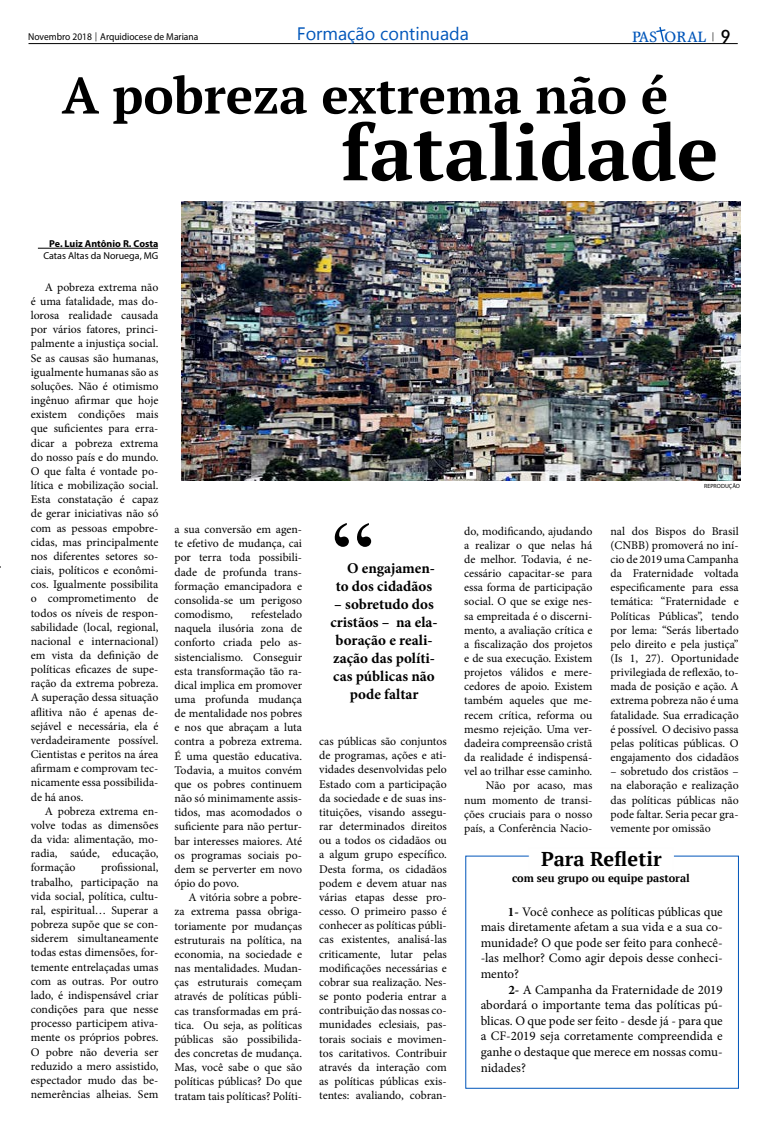
<style>
.page{position:relative;width:766px;height:1134px;background:#fff}
.page>*{position:absolute;margin:0;border:0;box-sizing:border-box;transform-origin:0 0}
.t1{font:95px "Times New Roman";color:#000}
.t2{font:700 78px "PT Serif";color:#000}
.t3{font:700 51px "PT Serif";color:#000}
.t4{font:700 20px "PT Serif";color:#000}
.t5{font:18px "Gadugi";color:#0056ba}
.t6{font:700 15px/18px "Minion Pro";color:#000;text-align:right}
.t7{font:15px "Steward Cond";color:#0056ba;scale:1.25 1}
.t8{font:13px/15.6px "Minion Pro";color:#000;text-align:justify}
.t9{font:11.8px/14.2px "Minion Pro";color:#000;text-align:justify}
.t10{font:700 11px "PT Serif";color:#000}
.t11{font:10px "Myriad Pro";color:#000;scale:.95 1}
.t12{font:10px "Myriad Pro";color:#000}
.t13{font:700 10px "Myriad Pro";color:#000}
.t14{font:6px "Myriad Pro";color:#000}
.s1{font-family:"PT Serif";font-size:11px}
.s2{font-family:"PT Serif";font-size:11px;color:#000}
.s3{font-family:"Geometric 212 BT";font-size:17px;color:#fff}
.s4{font-family:"Geometric 212 BT";font-size:17px;color:#000}
.s5{font-weight:700}
</style>
<div class="page">
<hr style="left:28px;top:43px;width:709px;height:1px;background:#000">
<svg style="left:656px;top:27px;width:9px;height:15px"></svg>
<img style="left:181px;top:202px;width:558px;height:279px">
<div style="left:465px;top:855px;width:273px;height:234px;border:1px solid #0056ba"></div>
<div style="left:528px;top:848px;width:145px;height:25px;background:#fff"></div>
<hr style="left:38px;top:248px;width:120px;height:1px;background:#000">
<p class="t11" style="left:28px;top:31px;width:180px">Novembro 2018 <span class="s1">|</span> Arquidiocese de Mariana</p>
<h3 class="t5" style="left:297px;top:23px;width:174px">Formação continuada</h3>
<p class="t7" style="left:632px;top:27px;width:80px">PAS ORAL <span class="s2">|</span> <span class="s3">3</span><span class="s4">9</span></p>
<h3 class="t3" style="left:62px;top:61px;width:607px">A pobreza extrema não é</h3>
<h2 class="t2" style="left:341px;top:100px;width:379px">fatalidade</h2>
<p class="t13" style="left:49px;top:237px;width:111px">Pe. Luiz Antônio R. Costa</p>
<p class="t12" style="left:43px;top:249px;width:116px">Catas Altas da Noruega, MG</p>
<p class="t9" style="left:31px;top:280px;width:129px;text-indent:14px">A pobreza extrema não é uma fatalidade, mas do&shy;lorosa realidade causada por vários fatores, princi&shy;palmente a injustiça social.<br>Se as causas são humanas, igualmente humanas são as soluções. Não é otimismo ingênuo afirmar que hoje existem condições mais que suficientes para erra&shy;dicar a pobreza extrema do nosso país e do mundo.<br>O que falta é vontade po&shy;lítica e mobilização social.<br>Esta constatação é capaz de gerar iniciativas não só com as pessoas empobre&shy;cidas, mas principalmente nos diferentes setores so&shy;ciais, políticos e econômi&shy;cos. Igualmente possibilita o comprometimento de todos os níveis de respon&shy;sabilidade (local, regional, nacional e internacional) em vista da definição de políticas eficazes de supe&shy;ração da extrema pobreza.<br>A superação dessa situação aflitiva não é apenas de&shy;sejável e necessária, ela é verdadeiramente possível.<br>Cientistas e peritos na área afirmam e comprovam tec&shy;nicamente essa possibilida&shy;de há anos.</p>
<p class="t9" style="left:31px;top:804px;width:129px;text-indent:14px">A pobreza extrema en&shy;volve todas as dimensões da vida: alimentação, mo&shy;radia, saúde, educação, formação</p>
<p class="t9" style="left:31px;top:860px;width:129px;text-indent:70px">profissional, trabalho, participação na vida social, política, cultu&shy;ral, espiritual… Superar a pobreza supõe que se con&shy;siderem simultaneamente todas estas dimensões, for&shy;temente entrelaçadas umas com as outras. Por outro lado, é indispensável criar condições para que nesse processo participem ativa&shy;mente os próprios pobres.<br>O pobre não deveria ser reduzido a mero assistido, espectador mudo das be&shy;nemerências alheias. Sem</p>
<p class="t9" style="left:174px;top:522px;width:129px">a sua conversão em agen&shy;te efetivo de mudança, cai por terra toda possibili&shy;dade de profunda trans&shy;formação emancipadora e consolida-se um perigoso comodismo,</p>
<p class="t9" style="left:174px;top:607px;width:129px;text-indent:77px">refestelado naquela ilusória zona de conforto criada pelo as&shy;sistencialismo. Conseguir esta transformação tão ra&shy;dical implica em promover uma profunda mudança de mentalidade nos pobres e nos que abraçam a luta contra a pobreza extrema.<br>É uma questão educativa.<br>Todavia, a muitos convém que os pobres continuem não só minimamente assis&shy;tidos, mas acomodados o suficiente para não pertur&shy;bar interesses maiores. Até os programas sociais po&shy;dem se perverter em novo ópio do povo.</p>
<p class="t9" style="left:174px;top:890px;width:129px;text-indent:14px">A vitória sobre a pobre&shy;za extrema passa obriga&shy;toriamente por mudanças estruturais na política, na economia, na sociedade e nas mentalidades. Mudan&shy;ças estruturais começam através de políticas públi&shy;cas transformadas em prá&shy;tica. Ou seja, as políticas públicas são possibilida&shy;des concretas de mudança.<br>Mas, você sabe o que são políticas públicas? Do que tratam tais políticas? Políti-</p>
<h1 class="t1" style="left:331px;top:488px;width:44px">“</h1>
<p class="t6" style="left:336px;top:559px;width:101px">O engajamen&shy;to dos cidadãos</p>
<p class="t6" style="left:330px;top:595px;width:109px;text-align:center">– sobretudo dos cristãos – na ela&shy;boração e reali&shy;zação das políti&shy;cas públicas não pode faltar</p>
<p class="t9" style="left:319px;top:734px;width:129px">cas públicas são conjuntos de programas, ações e ati&shy;vidades desenvolvidas pelo Estado com a participação da sociedade e de suas ins&shy;tituições, visando assegu&shy;rar determinados direitos ou a todos os cidadãos ou a algum grupo específico.<br>Desta forma, os cidadãos podem e devem atuar nas várias etapas desse pro&shy;cesso. O primeiro passo é conhecer as políticas públi&shy;cas existentes, analisá-las criticamente, lutar pelas modificações necessárias e cobrar sua realização. Nes&shy;se ponto poderia entrar a contribuição das nossas co&shy;munidades eclesiais, pas&shy;torais sociais e movimen&shy;tos caritativos. Contribuir através da interação com as políticas públicas exis&shy;tentes: avaliando, cobran-</p>
<p class="t9" style="left:464px;top:524px;width:130px;text-align:right">do, modificando, ajudando a realizar o que nelas há de melhor. Todavia, é ne&shy;cessário capacitar-se para essa forma de participação social. O que se exige nes&shy;sa empreitada é o discerni&shy;mento, a avaliação crítica e a fiscalização dos projetos e de sua execução. Existem projetos válidos e mere&shy;cedores de apoio. Existem também aqueles que me&shy;recem crítica, reforma ou mesmo rejeição. Uma ver&shy;dadeira compreensão cristã da realidade é indispensá&shy;vel ao trilhar esse caminho.<br>Não por acaso, mas num momento de transi&shy;ções cruciais para o nosso país, a Conferência Nacio-</p>
<p class="t14" style="left:704px;top:482px;width:37px">REPRODUÇÃO</p>
<p class="t9" style="left:610px;top:524px;width:130px">nal dos Bispos do Brasil (CNBB) promoverá no iní&shy;cio de 2019 uma Campanha da Fraternidade voltada especificamente para essa temática: “Fraternidade e Políticas Públicas”, tendo por lema: “Serás libertado pelo direito e pela justiça” (Is 1, 27). Oportunidade privilegiada de reflexão, to&shy;mada de posição e ação. A extrema pobreza não é uma fatalidade. Sua erradicação é possível. O decisivo passa pelas políticas públicas. O engajamento dos cidadãos</p>
<p class="t9" style="left:610px;top:764px;width:130px">– sobretudo dos cristãos – na elaboração e realização das políticas públicas não pode faltar. Seria pecar gra&shy;vemente por omissão</p>
<h3 class="t4" style="left:541px;top:845px;width:122px">Para Refletir</h3>
<p class="t10" style="left:512px;top:871px;width:179px">com seu grupo ou equipe pastoral</p>
<p class="t8" style="left:480px;top:904px;width:243px;text-indent:27px"><span class="s5">1-</span> Você conhece as políticas públicas que mais diretamente afetam a sua vida e a sua co&shy;munidade? O que pode ser feito para conhecê--las melhor? Como agir depois desse conheci&shy;mento?</p>
<p class="t8" style="left:480px;top:982px;width:243px;text-indent:28px"><span class="s5">2-</span> A Campanha da Fraternidade de 2019 abordará o importante tema das políticas pú&shy;blicas. O que pode ser feito - desde já - para que a CF-2019 seja corretamente compreendida e ganhe o destaque que merece em nossas comu&shy;nidades?</p>
</div>
